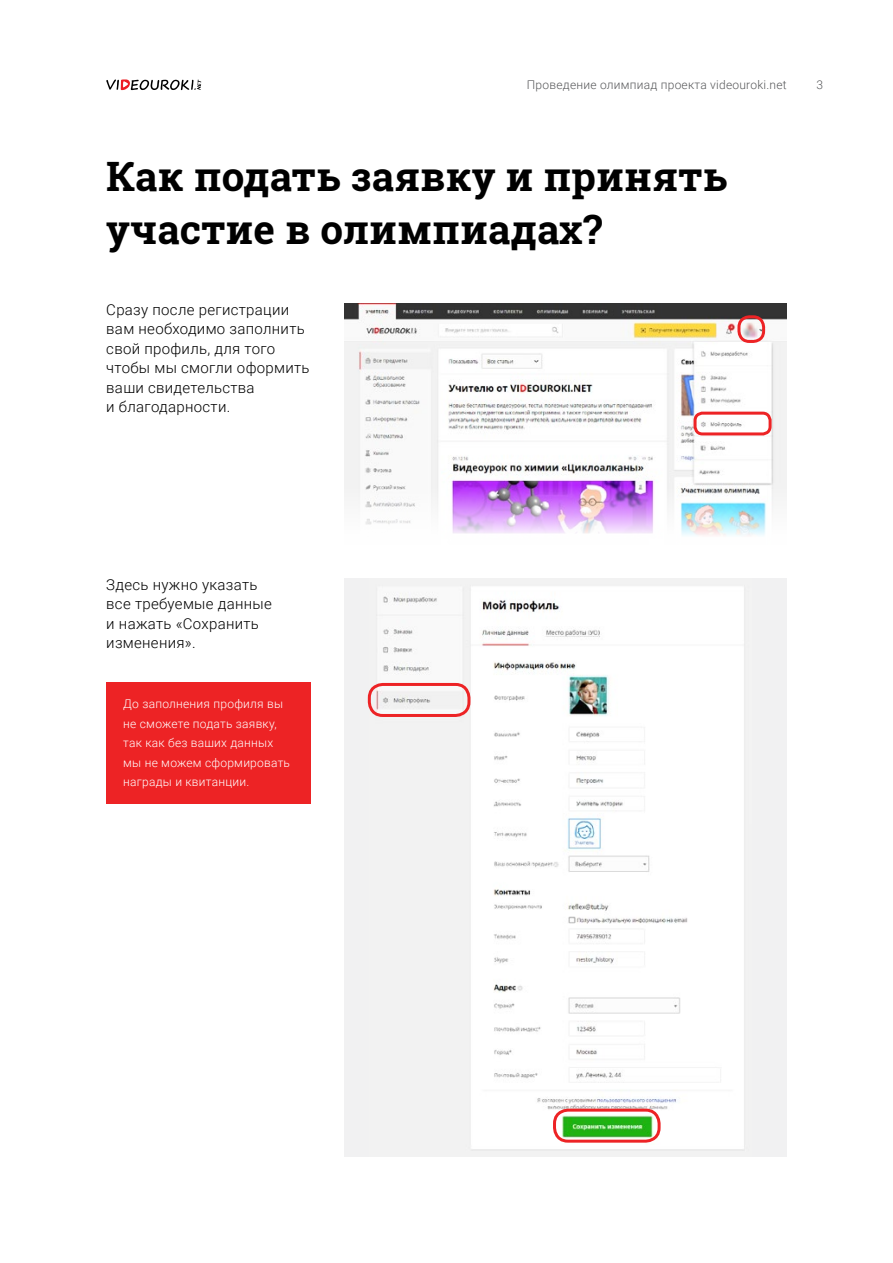
<style>
.page{position:relative;width:893px;height:1263px;background:#fff}
.page>*{position:absolute;margin:0;border:0;box-sizing:border-box;transform-origin:0 0}
.t1{font:700 40.5px/52.5px "Roboto Slab";color:#000}
.t2{font:300 15px/19.5px "Roboto";letter-spacing:.02em;color:#000}
.t3{font:300 12px/19.5px "Roboto";letter-spacing:.02em;color:#fff}
.t4{font:300 12px "Roboto";letter-spacing:.02em;color:#58595b}
</style>
<div class="page">
<svg style="left:106px;top:79px;width:95px;height:11px"></svg>
<div style="left:344px;top:578px;width:443px;height:579px;background:#f1f1f2"></div>
<img style="left:370px;top:587px;width:374px;height:562px">
<img style="left:344px;top:303px;width:443px;height:233px">
<div style="left:737px;top:315px;width:28px;height:28px;border:3px solid #ed2325;border-radius:10px"></div>
<div style="left:693px;top:412px;width:79px;height:23px;border:3px solid #ed2325;border-radius:8px"></div>
<div style="left:106px;top:682px;width:204px;height:121px;background:#ed2325"></div>
<div style="left:368px;top:683px;width:102px;height:34px;border:3px solid #ed2325;border-radius:14px"></div>
<div style="left:553px;top:1108px;width:108px;height:35px;border:3px solid #ed2325;border-radius:14px"></div>
<p class="t4" style="left:527px;top:77px;width:261px">Проведение олимпиад проекта videouroki.net</p>
<p class="t4" style="left:816px;top:77px;width:8px">3</p>
<h1 class="t1" style="left:106px;top:150px;width:623px">Как подать заявку и принять участие в олимпиадах?</h1>
<p class="t2" style="left:106px;top:299px;width:205px">Сразу после регистрации вам необходимо заполнить свой профиль, для того чтобы мы смогли оформить ваши свидетельства<br>и благодарности.</p>
<p class="t2" style="left:106px;top:574px;width:167px">Здесь нужно указать все требуемые данные и нажать «Сохранить изменения».</p>
<p class="t3" style="left:123px;top:694px;width:168px">До заполнения профиля вы не сможете подать заявку, так как без ваших данных мы не можем сформировать награды и квитанции.</p>
</div>
